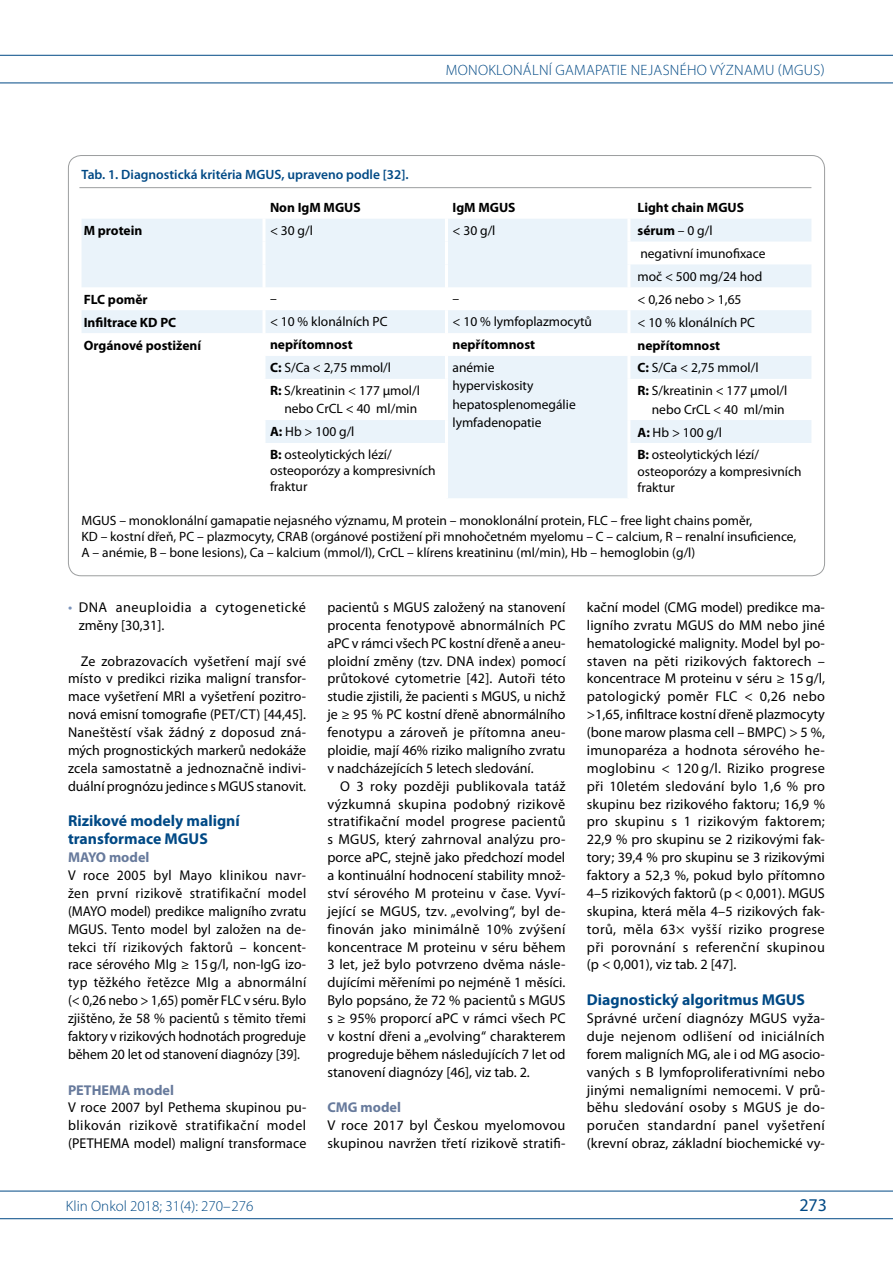
<style>
.page{position:relative;width:893px;height:1263px;background:#fff}
.page>*{position:absolute;margin:0;border:0;box-sizing:border-box;transform-origin:0 0}
.t1{font:18px "Myriad Pro";color:#004985}
.t2{font:700 15.75px/17.9px "Myriad Pro";color:#004985}
.t3{font:300 15px "Myriad Pro";color:#004985}
.t4{font:14.25px/17.9px "Myriad Pro";color:#000;text-align:justify}
.t5{font:14.25px/17.9px "Myriad Pro";color:#000;text-align:justify;scale:.96 1}
.t6{font:14.25px/17.9px "Myriad Pro";letter-spacing:.035em;color:#000}
.t7{font:700 14.25px "Myriad Pro";color:#677a9c}
.t8{font:13.5px/16.2px "Myriad Pro";color:#000}
.t9{font:700 13.5px "Myriad Pro";color:#000}
.t10{font:600 13.5px "Myriad Pro";color:#004985}
.s1{font-weight:700}
.s2{font-size:15px;color:#7c94bc}
</style>
<div class="page">
<hr style="left:0;top:55px;width:893px;height:1px;background:#004985">
<hr style="left:0;top:83px;width:893px;height:1px;background:#004985">
<hr style="left:0;top:1191px;width:893px;height:1px;background:#004985">
<hr style="left:0;top:1218px;width:893px;height:1px;background:#004985">
<hr style="left:79px;top:187px;width:732px;height:1px;background:#9c9e9f">
<svg style="left:82px;top:219px;width:729px;height:279px;fill:#eaf3fa"></svg>
<hr style="left:262px;top:219px;width:3px;height:23px;background:#fff">
<hr style="left:445px;top:219px;width:3px;height:23px;background:#fff">
<hr style="left:627px;top:219px;width:3px;height:23px;background:#fff">
<hr style="left:262px;top:242px;width:3px;height:22px;background:#fff">
<hr style="left:445px;top:242px;width:3px;height:22px;background:#fff">
<hr style="left:627px;top:242px;width:3px;height:22px;background:#fff">
<hr style="left:262px;top:264px;width:3px;height:23px;background:#fff">
<hr style="left:445px;top:264px;width:3px;height:23px;background:#fff">
<hr style="left:627px;top:264px;width:3px;height:23px;background:#fff">
<hr style="left:262px;top:287px;width:3px;height:23px;background:#fff">
<hr style="left:445px;top:287px;width:3px;height:23px;background:#fff">
<hr style="left:627px;top:287px;width:3px;height:23px;background:#fff">
<hr style="left:262px;top:310px;width:3px;height:23px;background:#fff">
<hr style="left:445px;top:310px;width:3px;height:23px;background:#fff">
<hr style="left:627px;top:310px;width:3px;height:23px;background:#fff">
<hr style="left:262px;top:333px;width:3px;height:23px;background:#fff">
<hr style="left:445px;top:333px;width:3px;height:23px;background:#fff">
<hr style="left:627px;top:333px;width:3px;height:23px;background:#fff">
<hr style="left:262px;top:356px;width:3px;height:23px;background:#fff">
<hr style="left:445px;top:356px;width:3px;height:23px;background:#fff">
<hr style="left:627px;top:356px;width:3px;height:23px;background:#fff">
<hr style="left:262px;top:379px;width:3px;height:41px;background:#fff">
<hr style="left:445px;top:379px;width:3px;height:41px;background:#fff">
<hr style="left:627px;top:379px;width:3px;height:41px;background:#fff">
<hr style="left:262px;top:420px;width:3px;height:23px;background:#fff">
<hr style="left:445px;top:420px;width:3px;height:23px;background:#fff">
<hr style="left:627px;top:420px;width:3px;height:23px;background:#fff">
<hr style="left:262px;top:443px;width:3px;height:55px;background:#fff">
<hr style="left:445px;top:443px;width:3px;height:55px;background:#fff">
<hr style="left:627px;top:443px;width:3px;height:55px;background:#fff">
<p class="t3" style="left:446px;top:61px;width:22px">MONOKLON</p>
<p class="t3" style="left:523px;top:61px;width:51px">ÁLN Í GAMAPATIE</p>
<p class="t3" style="left:631px;top:61px;width:9px">NEJASN</p>
<p class="t3" style="left:680px;top:61px;width:65px">ÉHO VÝZNAMU</p>
<p class="t3" style="left:778px;top:61px;width:48px">(MGUS)</p>
<p class="t10" style="left:82px;top:166px;width:329px">Tab. 1. Diagnostická kritéria MGUS, upraveno podle [32].</p>
<p class="t9" style="left:270px;top:199px;width:92px">Non IgM MGUS</p>
<p class="t9" style="left:452px;top:199px;width:65px">IgM MGUS</p>
<p class="t9" style="left:637px;top:199px;width:108px">Light chain MGUS</p>
<p class="t9" style="left:84px;top:222px;width:60px">M protein</p>
<p class="t8" style="left:270px;top:222px;width:44px">&lt; 30 g/l</p>
<p class="t8" style="left:452px;top:222px;width:44px">&lt; 30 g/l</p>
<p class="t8" style="left:637px;top:219px;width:130px;line-height:23px"><span class="s1">sérum</span> – 0 g/l negativní imunofixace moč &lt; 500 mg/24 hod</p>
<p class="t9" style="left:84px;top:290px;width:66px">FLC poměr</p>
<p class="t8" style="left:270px;top:291px;width:8px">–</p>
<p class="t8" style="left:452px;top:291px;width:8px">–</p>
<p class="t8" style="left:637px;top:291px;width:106px">&lt; 0,26 nebo &gt; 1,65</p>
<p class="t9" style="left:84px;top:313px;width:94px">Infiltrace KD PC</p>
<p class="t8" style="left:270px;top:313px;width:119px">&lt; 10 % klonálních PC</p>
<p class="t8" style="left:452px;top:313px;width:141px">&lt; 10 % lymfoplazmocytů</p>
<p class="t8" style="left:637px;top:314px;width:119px">&lt; 10 % klonálních PC</p>
<p class="t9" style="left:84px;top:336px;width:119px">Orgánové postižení</p>
<p class="t9" style="left:270px;top:336px;width:84px">nepřítomnost</p>
<p class="t9" style="left:452px;top:336px;width:84px">nepřítomnost</p>
<p class="t9" style="left:637px;top:336px;width:84px">nepřítomnost</p>
<p class="t8" style="left:270px;top:359px;width:123px"><span class="s1">C:</span> S/Ca &lt; 2,75 mmol/l</p>
<p class="t8" style="left:452px;top:358px;width:125px;line-height:18.3px">anémie hyperviskosity hepatosplenomegálie lymfadenopatie</p>
<p class="t8" style="left:637px;top:360px;width:123px"><span class="s1">C:</span> S/Ca &lt; 2,75 mmol/l</p>
<p class="t8" style="left:270px;top:381px;width:151px;line-height:18.3px;text-align:right"><span class="s1">R:</span> S/kreatinin &lt; 177 µmol/l nebo CrCL &lt; 40 ml/min</p>
<p class="t8" style="left:637px;top:381px;width:151px;line-height:18.3px;text-align:right"><span class="s1">R:</span> S/kreatinin &lt; 177 µmol/l nebo CrCL &lt; 40 ml/min</p>
<p class="t8" style="left:270px;top:423px;width:86px"><span class="s1">A:</span> Hb &gt; 100 g/l</p>
<p class="t8" style="left:637px;top:424px;width:86px"><span class="s1">A:</span> Hb &gt; 100 g/l</p>
<p class="t8" style="left:270px;top:446px;width:167px"><span class="s1">B:</span> osteolytických lézí/ osteoporózy a kompresivních fraktur</p>
<p class="t8" style="left:637px;top:447px;width:165px"><span class="s1">B:</span> osteolytických lézí/ osteoporózy a kompresivních fraktur</p>
<p class="t8" style="left:82px;top:512px;width:716px">MGUS – monoklonální gamapatie nejasného významu, M protein – monoklonální protein, FLC – free light chains poměr,<br>KD – kostní dřeň, PC – plazmocyty, CRAB (orgánové postižení při mnohočetném myelomu – C – calcium, R – renalní insuficience,<br>A – anémie, B – bone lesions), Ca – kalcium (mmol/l), CrCL – klírens kreatininu (ml/min), Hb – hemoglobin (g/l)</p>
<p class="t6" style="left:79px;top:598px;width:229px;text-indent:-11px"><span class="s2">•</span> DNA aneuploidia a cytogenetické změny [30,31].</p>
<p class="t4" style="left:68px;top:652px;width:240px;text-indent:13px">Ze zobrazovacích vyšetření mají své místo v predikci rizika maligní transfor&shy;mace vyšetření MRI a vyšetření pozitro&shy;nová emisní tomografie (PET/CT) [44,45].<br>Naneštěstí však žádný z doposud zná&shy;mých prognostických markerů nedokáže zcela samostatně a jednoznačně indivi&shy;duální prognózu jedince s MGUS stanovit.</p>
<p class="t2" style="left:68px;top:812px;width:173px">Rizikové modely maligní transformace MGUS</p>
<p class="t7" style="left:68px;top:848px;width:83px">MAYO model</p>
<p class="t5" style="left:68px;top:866px;width:250px">V roce 2005 byl Mayo klinikou navr&shy;žen první rizikově stratifikační model (MAYO model) predikce maligního zvratu MGUS. Tento model byl založen na de&shy;tekci tří rizikových faktorů – koncent&shy;race sérového MIg ≥ 15g/l, non-IgG izo&shy;typ těžkého řetězce MIg a abnormální (&lt; 0,26 nebo &gt; 1,65) poměr FLC v séru. Bylo zjištěno, že 58 % pacientů s těmito třemi faktory v rizikových hodnotách progreduje během 20 let od stanovení diagnózy [39].</p>
<p class="t7" style="left:68px;top:1080px;width:107px">PETHEMA model</p>
<p class="t4" style="left:68px;top:1098px;width:240px">V roce 2007 byl Pethema skupinou pu&shy;blikován rizikově stratifikační model (PETHEMA model) maligní transformace</p>
<p class="t4" style="left:327px;top:598px;width:240px">pacientů s MGUS založený na stanovení procenta fenotypově abnormálních PC aPC v rámci všech PC kostní dřeně a aneu&shy;ploidní změny (tzv. DNA index) pomocí průtokové cytometrie [42]. Autoři této studie zjistili, že pacienti s MGUS, u nichž je ≥ 95 % PC kostní dřeně abnormálního fenotypu a zároveň je přítomna aneu&shy;ploidie, mají 46% riziko maligního zvratu v nadcházejících 5 letech sledování.</p>
<p class="t4" style="left:327px;top:777px;width:240px;text-indent:13px">O 3 roky později publikovala tatáž výzkumná skupina podobný rizikově stratifikační model progrese pacientů s MGUS, který zahrnoval analýzu pro&shy;porce aPC, stejně jako předchozí model a kontinuální hodnocení stability množ&shy;ství sérového M proteinu v čase. Vyví&shy;jející se MGUS, tzv. „evolving“, byl de&shy;finován jako minimálně 10% zvýšení koncentrace M proteinu v séru během 3 let, jež bylo potvrzeno dvěma násle&shy;dujícími měřeními po nejméně 1 měsíci.<br>Bylo popsáno, že 72 % pacientů s MGUS s ≥ 95% proporcí aPC v rámci všech PC v kostní dřeni a „evolving“ charakterem progreduje během následujících 7 let od stanovení diagnózy [46], viz tab. 2.</p>
<p class="t7" style="left:327px;top:1098px;width:75px">CMG model</p>
<p class="t4" style="left:327px;top:1116px;width:239px">V roce 2017 byl Českou myelomovou skupinou navržen třetí rizikově stratifi-</p>
<p class="t4" style="left:587px;top:598px;width:240px">kační model (CMG model) predikce ma&shy;ligního zvratu MGUS do MM nebo jiné hematologické malignity. Model byl po&shy;staven na pěti rizikových faktorech – koncentrace M proteinu v séru ≥ 15 g/l, patologický poměr FLC &lt; 0,26 nebo &gt;1,65, infiltrace kostní dřeně plazmocyty (bone marow plasma cell – BMPC) &gt; 5 %, imunoparéza a hodnota sérového he&shy;moglobinu &lt; 120 g/l. Riziko progrese při 10letém sledování bylo 1,6 % pro skupinu bez rizikového faktoru; 16,9 % pro skupinu s 1 rizikovým faktorem; 22,9 % pro skupinu se 2 rizikovými fak&shy;tory; 39,4 % pro skupinu se 3 rizikovými faktory a 52,3 %, pokud bylo přítomno 4–5 rizikových faktorů (p &lt; 0,001). MGUS skupina, která měla 4–5 rizikových fak&shy;torů, měla 63× vyšší riziko progrese při porovnání s referenční skupinou (p &lt; 0,001), viz tab. 2 [47].</p>
<p class="t2" style="left:587px;top:990px;width:220px">Diagnostický algoritmus MGUS</p>
<p class="t4" style="left:587px;top:1009px;width:240px">Správné určení diagnózy MGUS vyža&shy;duje nejenom odlišení od iniciálních forem maligních MG, ale i od MG asocio&shy;vaných s B lymfoproliferativními nebo jinými nemaligními nemocemi. V prů&shy;běhu sledování osoby s MGUS je do&shy;poručen standardní panel vyšetření (krevní obraz, základní biochemické vy-</p>
<p class="t3" style="left:66px;top:1197px;width:189px">KLIN ONKOL 2018; 31(4): 270–276</p>
<p class="t1" style="left:799px;top:1194px;width:29px">273</p>
</div>
